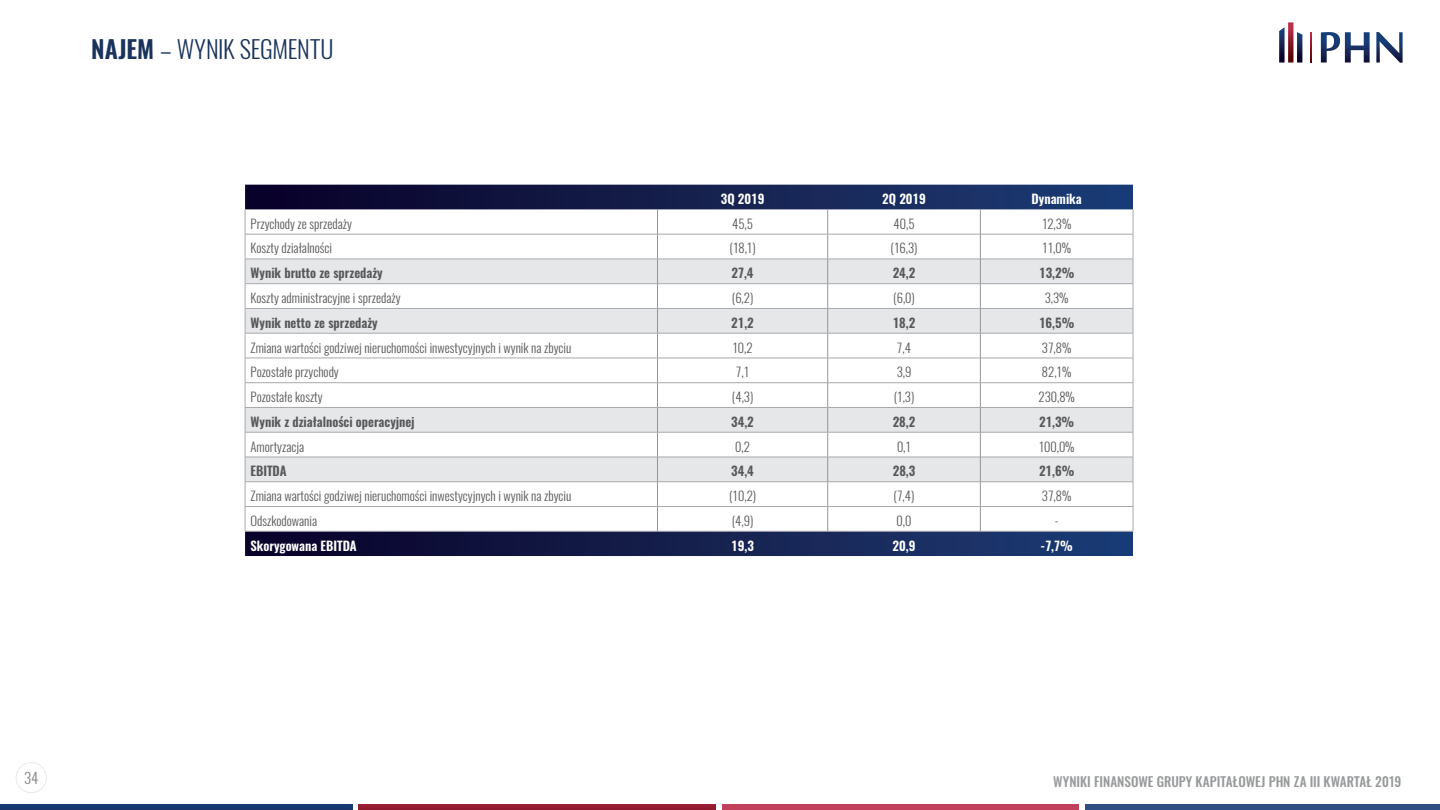
<style>
.page{position:relative;width:1440px;height:810px;background:#fff}
.page>*{position:absolute;margin:0;border:0;box-sizing:border-box;transform-origin:0 0}
.t1{font:300 24.45px "Oswald";letter-spacing:-.005em;color:#1a335d}
.t2{font:300 14.85px "Oswald";color:#808285}
.t3{font:500 13.27px "Oswald";letter-spacing:.005em;color:#979a9b}
.t4{font:300 12.75px "Oswald";color:#57585a}
.t5{font:600 12.75px "Oswald";color:#57585a}
.t6{font:600 12.75px "Oswald";color:#fff}
.s1{font-weight:600}
</style>
<div class="page">
<div style="left:16px;top:762px;width:31px;height:31px;border:1px solid #808285;border-radius:50%"></div>
<svg style="left:245px;top:185px;width:888px;height:371px;background:#131f4e"></svg>
<svg style="left:245px;top:209px;width:889px;height:322px"></svg>
<hr style="left:828px;top:531px;width:152px;height:1px;background:#a8a9ad">
<hr style="left:980px;top:531px;width:153px;height:1px;background:#a8a9ad">
<hr style="left:657px;top:531px;width:171px;height:1px;background:#a8a9ad">
<hr style="left:245px;top:531px;width:412px;height:1px;background:#a8a9ad">
<div style="left:0;top:805px;width:352px;height:5px;background:#193870"></div>
<div style="left:359px;top:805px;width:357px;height:5px;background:#931b32"></div>
<div style="left:1085px;top:805px;width:355px;height:5px;background:#2e4e84"></div>
<div style="left:722px;top:805px;width:357px;height:5px;background:#c1415d"></div>
<svg style="left:1311px;top:32px;width:1px;height:31px"></svg>
<svg style="left:1279px;top:27px;width:6px;height:36px"></svg>
<svg style="left:1288px;top:22px;width:5px;height:41px"></svg>
<svg style="left:1297px;top:32px;width:5px;height:31px"></svg>
<svg style="left:1321px;top:32px;width:49px;height:31px"></svg>
<svg style="left:1376px;top:32px;width:27px;height:31px"></svg>
<h1 class="t1" style="left:91px;top:33px;width:244px"><span class="s1">NAJEM</span> – WYNIK SEGMENTU</h1>
<p class="t6" style="left:721px;top:190px;width:45px">3Q 2019</p>
<p class="t6" style="left:882px;top:190px;width:45px">2Q 2019</p>
<p class="t6" style="left:1032px;top:190px;width:52px">Dynamika</p>
<p class="t4" style="left:251px;top:215px;width:103px">Przychody ze sprzedaży</p>
<p class="t4" style="left:732px;top:215px;width:22px">45,5</p>
<p class="t4" style="left:894px;top:215px;width:23px">40,5</p>
<p class="t4" style="left:1042px;top:215px;width:31px">12,3%</p>
<p class="t4" style="left:251px;top:240px;width:83px">Koszty działalności</p>
<p class="t4" style="left:730px;top:240px;width:28px">(18,1)</p>
<p class="t4" style="left:891px;top:240px;width:28px">(16,3)</p>
<p class="t4" style="left:1042px;top:240px;width:30px">11,0%</p>
<p class="t5" style="left:251px;top:264px;width:134px">Wynik brutto ze sprzedaży</p>
<p class="t5" style="left:732px;top:264px;width:24px">27,4</p>
<p class="t5" style="left:893px;top:264px;width:24px">24,2</p>
<p class="t5" style="left:1039px;top:264px;width:37px">13,2%</p>
<p class="t4" style="left:251px;top:289px;width:152px">Koszty administracyjne i sprzedaży</p>
<p class="t4" style="left:732px;top:289px;width:23px">(6,2)</p>
<p class="t4" style="left:893px;top:289px;width:23px">(6,0)</p>
<p class="t4" style="left:1045px;top:289px;width:25px">3,3%</p>
<p class="t5" style="left:251px;top:314px;width:129px">Wynik netto ze sprzedaży</p>
<p class="t5" style="left:731px;top:314px;width:24px">21,2</p>
<p class="t5" style="left:893px;top:314px;width:24px">18,2</p>
<p class="t5" style="left:1039px;top:314px;width:37px">16,5%</p>
<p class="t4" style="left:251px;top:339px;width:322px">Zmiana wartości godziwej nieruchomości inwestycyjnych i wynik na zbyciu</p>
<p class="t4" style="left:733px;top:339px;width:22px">10,2</p>
<p class="t4" style="left:897px;top:339px;width:16px">7,4</p>
<p class="t4" style="left:1042px;top:339px;width:31px">37,8%</p>
<p class="t4" style="left:251px;top:364px;width:90px">Pozostałe przychody</p>
<p class="t4" style="left:736px;top:364px;width:15px">7,1</p>
<p class="t4" style="left:897px;top:364px;width:16px">3,9</p>
<p class="t4" style="left:1042px;top:364px;width:31px">82,1%</p>
<p class="t4" style="left:251px;top:388px;width:74px">Pozostałe koszty</p>
<p class="t4" style="left:732px;top:388px;width:23px">(4,3)</p>
<p class="t4" style="left:894px;top:388px;width:22px">(1,3)</p>
<p class="t4" style="left:1039px;top:388px;width:38px">230,8%</p>
<p class="t5" style="left:251px;top:413px;width:166px">Wynik z działalności operacyjnej</p>
<p class="t5" style="left:731px;top:413px;width:24px">34,2</p>
<p class="t5" style="left:893px;top:413px;width:24px">28,2</p>
<p class="t5" style="left:1039px;top:413px;width:37px">21,3%</p>
<p class="t4" style="left:251px;top:438px;width:55px">Amortyzacja</p>
<p class="t4" style="left:735px;top:438px;width:16px">0,2</p>
<p class="t4" style="left:897px;top:438px;width:16px">0,1</p>
<p class="t4" style="left:1039px;top:438px;width:37px">100,0%</p>
<p class="t5" style="left:251px;top:462px;width:38px">EBITDA</p>
<p class="t5" style="left:731px;top:462px;width:24px">34,4</p>
<p class="t5" style="left:893px;top:462px;width:24px">28,3</p>
<p class="t5" style="left:1039px;top:462px;width:37px">21,6%</p>
<p class="t4" style="left:251px;top:487px;width:322px">Zmiana wartości godziwej nieruchomości inwestycyjnych i wynik na zbyciu</p>
<p class="t4" style="left:729px;top:487px;width:29px">(10,2)</p>
<p class="t4" style="left:894px;top:487px;width:22px">(7,4)</p>
<p class="t4" style="left:1042px;top:487px;width:31px">37,8%</p>
<p class="t4" style="left:251px;top:512px;width:68px">Odszkodowania</p>
<p class="t4" style="left:732px;top:512px;width:23px">(4,9)</p>
<p class="t4" style="left:897px;top:512px;width:16px">0,0</p>
<p class="t4" style="left:1055px;top:512px;width:5px">-</p>
<p class="t6" style="left:251px;top:537px;width:108px">Skorygowana EBITDA</p>
<p class="t6" style="left:731px;top:537px;width:24px">19,3</p>
<p class="t6" style="left:893px;top:537px;width:24px">20,9</p>
<p class="t6" style="left:1041px;top:537px;width:34px">-7,7%</p>
<p class="t2" style="left:24px;top:768px;width:16px">34</p>
<p class="t3" style="left:1053px;top:772px;width:350px">WYNIKI FINANSOWE GRUPY KAPITAŁOWEJ PHN ZA III KWARTAŁ 2019</p>
</div>
